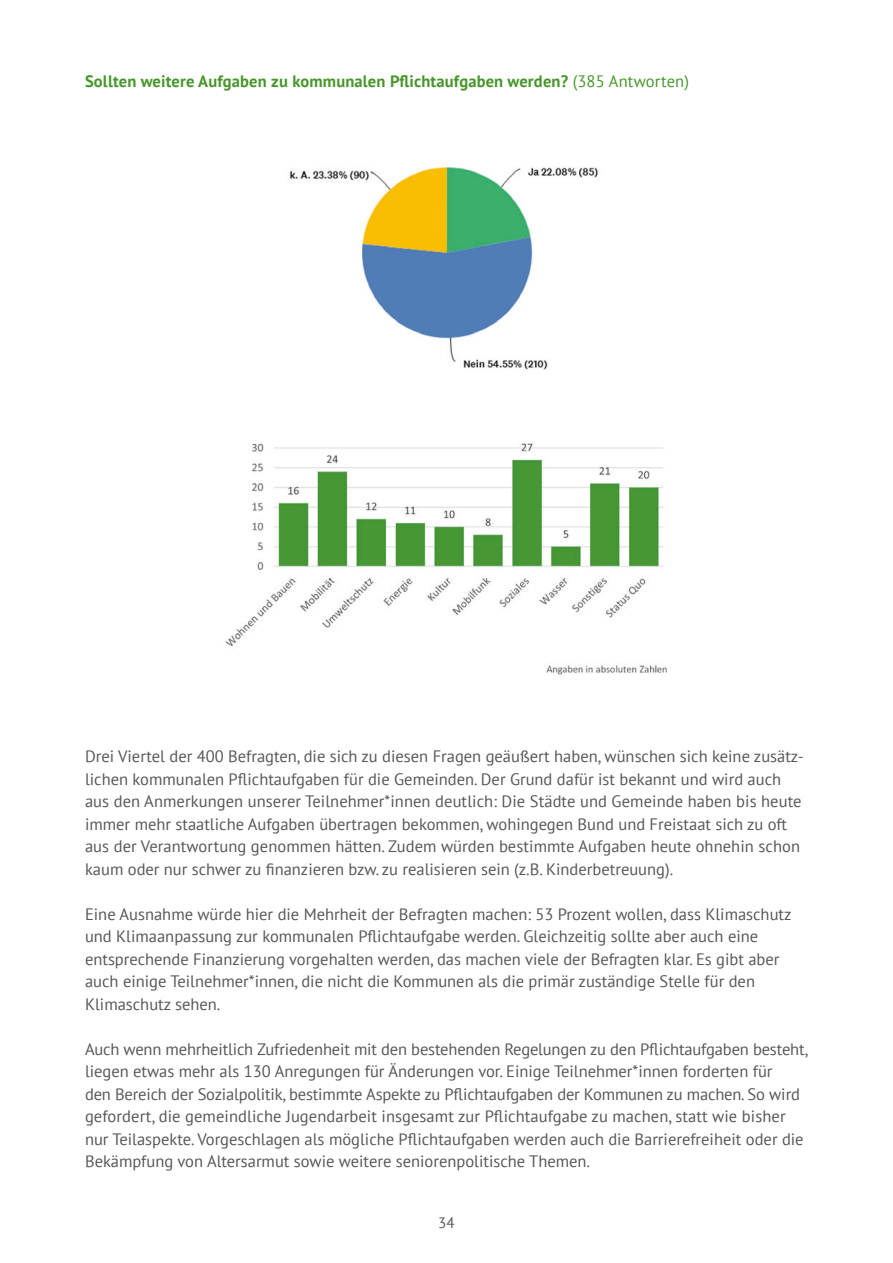
<style>
.page{position:relative;width:893px;height:1263px;background:#fff}
.page>*{position:absolute;margin:0;border:0;box-sizing:border-box;transform-origin:0 0}
.t1{font:16.5px/22.5px "PT Sans";color:#575756}
.t2{font:700 16.5px "PT Sans";letter-spacing:.01em;color:#47962b}
.t3{font:15px "PT Sans";color:#575756}
.s1{font-weight:400}
</style>
<div class="page">
<img style="left:289px;top:167px;width:309px;height:203px">
<img style="left:225px;top:443px;width:442px;height:232px">
<p class="t2" style="left:85px;top:70px;width:605px">Sollten weitere Aufgaben zu kommunalen Pflichtaufgaben werden? <span class="s1">(385 Antworten)</span></p>
<p class="t1" style="left:85px;top:745px;width:720px">Drei Viertel der 400 Befragten, die sich zu diesen Fragen geäußert haben, wünschen sich keine zusätz&shy;lichen kommunalen Pflichtaufgaben für die Gemeinden. Der Grund dafür ist bekannt und wird auch aus den Anmerkungen unserer Teilnehmer*innen deutlich: Die Städte und Gemeinde haben bis heute immer mehr staatliche Aufgaben übertragen bekommen, wohingegen Bund und Freistaat sich zu oft aus der Verantwortung genommen hätten. Zudem würden bestimmte Aufgaben heute ohnehin schon kaum oder nur schwer zu finanzieren bzw. zu realisieren sein (z.B. Kinderbetreuung).</p>
<p class="t1" style="left:85px;top:902px;width:708px">Eine Ausnahme würde hier die Mehrheit der Befragten machen: 53 Prozent wollen, dass Klimaschutz und Klimaanpassung zur kommunalen Pflichtaufgabe werden. Gleichzeitig sollte aber auch eine entsprechende Finanzierung vorgehalten werden, das machen viele der Befragten klar. Es gibt aber auch einige Teilnehmer*innen, die nicht die Kommunen als die primär zuständige Stelle für den Klimaschutz sehen.</p>
<p class="t1" style="left:85px;top:1037px;width:725px">Auch wenn mehrheitlich Zufriedenheit mit den bestehenden Regelungen zu den Pflichtaufgaben besteht, liegen etwas mehr als 130 Anregungen für Änderungen vor. Einige Teilnehmer*innen forderten für<br>den Bereich der Sozialpolitik, bestimmte Aspekte zu Pflichtaufgaben der Kommunen zu machen. So wird gefordert, die gemeindliche Jugendarbeit insgesamt zur Pflichtaufgabe zu machen, statt wie bisher nur Teilaspekte. Vorgeschlagen als mögliche Pflichtaufgaben werden auch die Barrierefreiheit oder die Bekämpfung von Altersarmut sowie weitere seniorenpolitische Themen.</p>
<p class="t3" style="left:438px;top:1213px;width:18px">34</p>
</div>
